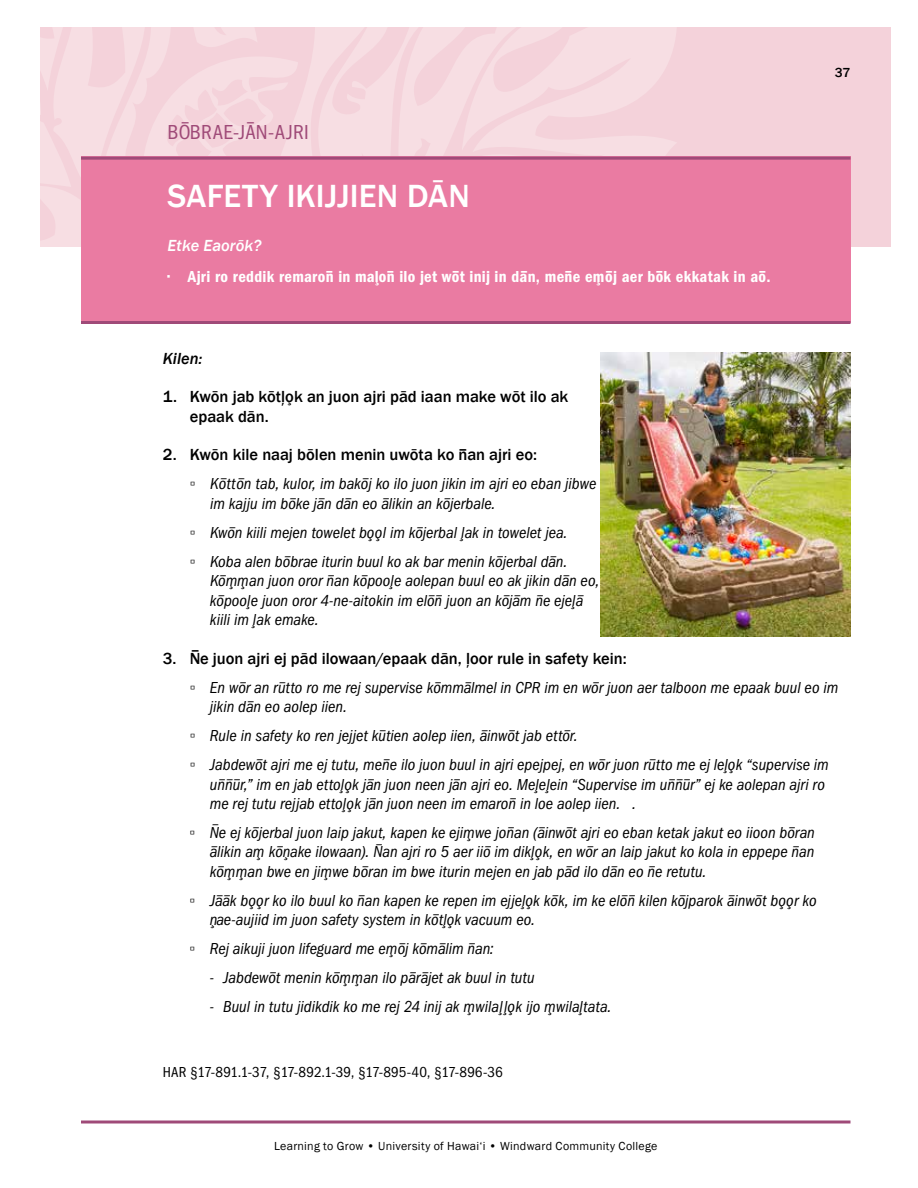
<style>
.page{position:relative;width:918px;height:1188px;background:#fff}
.page>*{position:absolute;margin:0;border:0;box-sizing:border-box;transform-origin:0 0}
.t1{font:500 33px "Franklin Gothic";letter-spacing:.005em;color:#fff}
.t2{font:condensed 21px "Franklin Gothic";letter-spacing:.015em;color:#9f4a78}
.t3{font:italic condensed 16.5px/29px "Franklin Gothic";color:#000}
.t4{font:500 16.5px/19.5px "Franklin Gothic";color:#000}
.t5{font:600 condensed 16.5px "Franklin Gothic";letter-spacing:.015em;color:#fff}
.t6{font:italic 500 16.5px "Franklin Gothic";color:#fff}
.t7{font:italic 500 16.5px "Franklin Gothic";color:#000}
.t8{font:condensed 15px "Franklin Gothic";letter-spacing:-.005em;color:#000}
.t9{font:500 13.5px "Franklin Gothic";color:#000}
.t10{font:12px "Franklin Gothic";letter-spacing:.025em;color:#000}
.s1{font-weight:500;font-style:normal;font-stretch:normal}
.s2{font-style:normal;font-stretch:normal}
</style>
<div class="page">
<div style="left:40px;top:27px;width:851px;height:220px;background:#f4d2da"></div>
<svg style="left:298px;top:27px;width:385px;height:130px;fill:#f7dee3"></svg>
<svg style="left:40px;top:27px;width:35px;height:220px;fill:#f7dee3"></svg>
<svg style="left:75px;top:27px;width:223px;height:220px"></svg>
<div style="left:81px;top:157px;width:769px;height:166px;background:#ea7ba2"></div>
<hr style="left:81px;top:321px;width:769px;height:3px;background:#9f4a78">
<hr style="left:81px;top:157px;width:769px;height:3px;background:#9f4a78">
<svg style="left:81px;top:1120px;width:769px;height:4px;background:#b67799"></svg>
<img style="left:601px;top:352px;width:249px;height:284px">
<p class="t2" style="left:181px;top:109px;width:10px">–</p>
<p class="t2" style="left:247px;top:109px;width:10px">–</p>
<p class="t2" style="left:168px;top:120px;width:143px">BOBRAE-JAN-AJRI</p>
<h1 class="t1" style="left:168px;top:176px;width:282px">SAFETYI KIJJI EN DĀN</h1>
<p class="t6" style="left:168px;top:236px;width:95px">Etke Eaorōk?</p>
<p class="t5" style="left:168px;top:267px;width:603px">• Ajri ro reddik remaron– in mal¸on– ilo jet wo–t inij in da–n, men–e em¸ o–j aer bo–k ekkatak in ao–.</p>
<p class="t9" style="left:835px;top:64px;width:17px">37</p>
<p class="t7" style="left:163px;top:348px;width:41px">Kilen:</p>
<p class="t4" style="left:190px;top:387px;width:380px;text-indent:-27px">1. Kwōn jab kōtļo¸k an juon ajri pād iaan make wōt ilo ak epaak dān.</p>
<p class="t3" style="left:190px;top:440px;width:408px;text-indent:-27px"><span class="s1">2. Kwōn kile naaj bōlen menin uwōta ko n</span><sup>–</sup><span class="s1">an ajri eo:<br></span><span class="s2">▫</span> Ko–tto–n tab, kulor, im bako–j ko ilo juon jikin im ajri eo eban jibwe</p>
<p class="t3" style="left:190px;top:489px;width:379px;text-indent:20px">im kajju im bo–ke ja–n da–n eo a–likin an ko–jerbale.<br><span class="s2">▫</span> Kwo–n kiili mejen towelet bo¸o¸l im ko–jerbal l¸ak in towelet jea. <span class="s2">▫</span> Koba alen bo–brae iturin buul ko ak bar menin ko–jerbal da–n.</p>
<p class="t3" style="left:210px;top:571px;width:391px;line-height:19.5px">Ko–m¸m¸ an juon oror n–an ko–pool¸e aolepan buul eo ak jikin da–n eo, ko–pool¸e juon oror 4-ne-aitokin im elo–n– juon an ko–ja–m n–e ejel¸a– kiili im l¸ak emake.</p>
<p class="t4" style="left:163px;top:649px;width:466px">3. Ne juon ajri ej pād ilowaan/epaak dān, ļoor rule in safety kein:</p>
<p class="t4" style="left:190px;top:640px;width:11px">–</p>
<p class="t3" style="left:210px;top:678px;width:630px;line-height:19.5px;text-indent:-20px"><span class="s2">▫</span> En wo–r an ru–tto ro me rej supervise ko–mma–lmel in CPR im en wo–r juon aer talboon me epaak buul eo im jikin da–n eo aolep iien.</p>
<p class="t3" style="left:190px;top:721px;width:641px"><span class="s2">▫</span> Rule in safety ko ren jejjet ku–tien aolep iien, a–inwo–t jab etto–r.<br><span class="s2">▫</span> Jabdewo–t ajri me ej tutu, men–e ilo juon buul in ajri epejpej, en wo–r juon ru–tto me ej lel¸o¸k “supervise im</p>
<p class="t3" style="left:210px;top:774px;width:617px;line-height:19.5px">un–n–u–r,” im en jab ettol¸o¸k ja–n juon neen ja–n ajri eo. Mel¸el¸ein “Supervise im un–n–u–r” ej ke aolepan ajri ro me rej tutu rejjab ettol¸o¸k ja–n juon neen im emaron– in loe aolep iien. .</p>
<p class="t3" style="left:190px;top:818px;width:627px"><span class="s2">▫</span> Ne ej ko–jerbal juon laip jakut, kapen ke ejim¸ we jon–an (a–inwo–t ajri eo eban ketak jakut eo iioon bo–ran</p>
<p class="t3" style="left:210px;top:809px;width:606px;line-height:28.5px">–<br>a–likin am¸ ko–n¸ake ilowaan). Nan ajri ro 5 aer iio– im dikl¸o¸k, en wo–r an laip jakut ko kola in eppepe n–an</p>
<p class="t3" style="left:376px;top:829px;width:8px">–</p>
<p class="t3" style="left:210px;top:857px;width:498px">ko–m¸ m¸ an bwe en jim¸ we bo–ran im bwe iturin mejen en jab pa–d ilo da–n eo n–e retutu.</p>
<p class="t3" style="left:190px;top:886px;width:629px"><span class="s2">▫</span> Ja–a–k bo¸o¸r ko ilo buul ko n–an kapen ke repen im ejjel¸o¸k ko–k, im ke elo–n– kilen ko–jparok a–inwo–t bo¸o¸r ko</p>
<p class="t3" style="left:190px;top:906px;width:347px;text-indent:20px">n¸ae-aujiid im juon safety system in ko–tl¸o¸k vacuum eo. <span class="s2">▫</span> Rej aikuji juon lifeguard me em¸ o–j ko–ma–lim n–an:</p>
<p class="t3" style="left:210px;top:964px;width:326px">- Jabdewo–t menin ko–m¸ m¸ an ilo pa–ra–jet ak buul in tutu</p>
<p class="t3" style="left:210px;top:993px;width:403px">- Buul in tutu jidikdik ko me rej 24 inij ak m¸ wilal¸l¸o¸k ijo m¸ wilal¸tata.</p>
<p class="t8" style="left:163px;top:1064px;width:341px">HAR §17-891.1-37, §17-892.1-39, §17-895-40, §17-896-36</p>
<p class="t10" style="left:274px;top:1138px;width:385px">Learning to Grow • University of Hawai‘i • Windward Community College</p>
</div>
